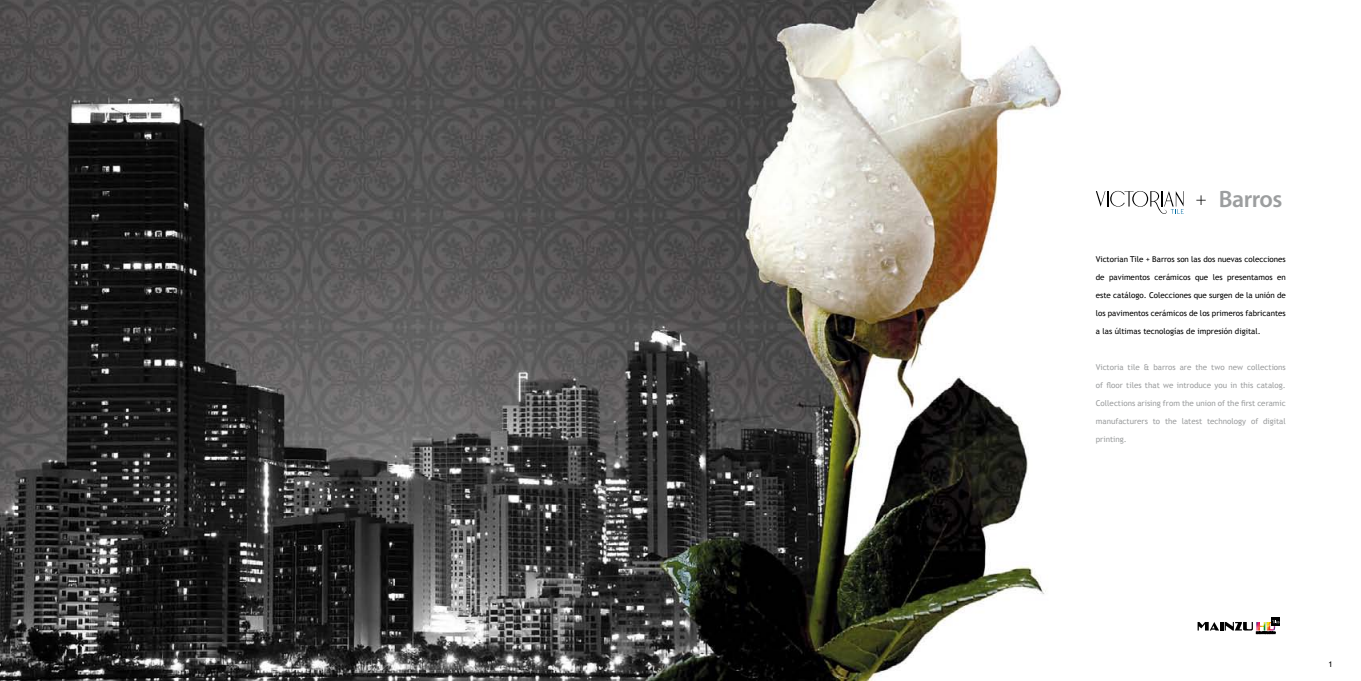
<style>
.page{position:relative;width:1361px;height:681px;background:#fff}
.page>*{position:absolute;margin:0;border:0;box-sizing:border-box;transform-origin:0 0}
.t1{font:600 23.8px "Myriad Pro";letter-spacing:-.02em;color:#9c9e9f}
.t2{font:8px "Trebuchet MS";color:#000}
.t3{font:8px "Trebuchet MS";color:#9c9e9f}
.s1{font-weight:300;font-size:18px;color:#000}
</style>
<div class="page">
<img style="left:0;top:0;width:1276px;height:680px">
<svg style="left:1096px;top:191px;width:87px;height:23px"></svg>
<div style="left:1271px;top:617px;width:9px;height:9px;background:#000"></div>
<svg style="left:1197px;top:620px;width:82px;height:13px"></svg>
<h1 class="t1" style="left:1196px;top:184px;width:88px"><span class="s1">+</span> Barros</h1>
<p class="t2" style="left:1096px;top:254px;width:191px">Victorian Tile + Barros son las dos nuevas colecciones</p>
<p class="t2" style="left:1096px;top:272px;width:191px">de pavimentos cerámicos que les presentamos en</p>
<p class="t2" style="left:1096px;top:290px;width:191px">este catálogo. Colecciones que surgen de la unión de</p>
<p class="t2" style="left:1096px;top:308px;width:191px">los pavimentos cerámicos de los primeros fabricantes</p>
<p class="t2" style="left:1096px;top:326px;width:166px">a las últimas tecnologías de impresión digital.</p>
<p class="t3" style="left:1096px;top:362px;width:191px">Victoria tile &amp; barros are the two new collections</p>
<p class="t3" style="left:1096px;top:380px;width:191px">of floor tiles that we introduce you in this catalog.</p>
<p class="t3" style="left:1096px;top:398px;width:191px">Collections arising from the union of the first ceramic</p>
<p class="t3" style="left:1096px;top:416px;width:191px">manufacturers to the latest technology of digital</p>
<p class="t3" style="left:1096px;top:434px;width:32px">printing.</p>
<p class="t2" style="left:1328px;top:659px;width:6px">1</p>
</div>
